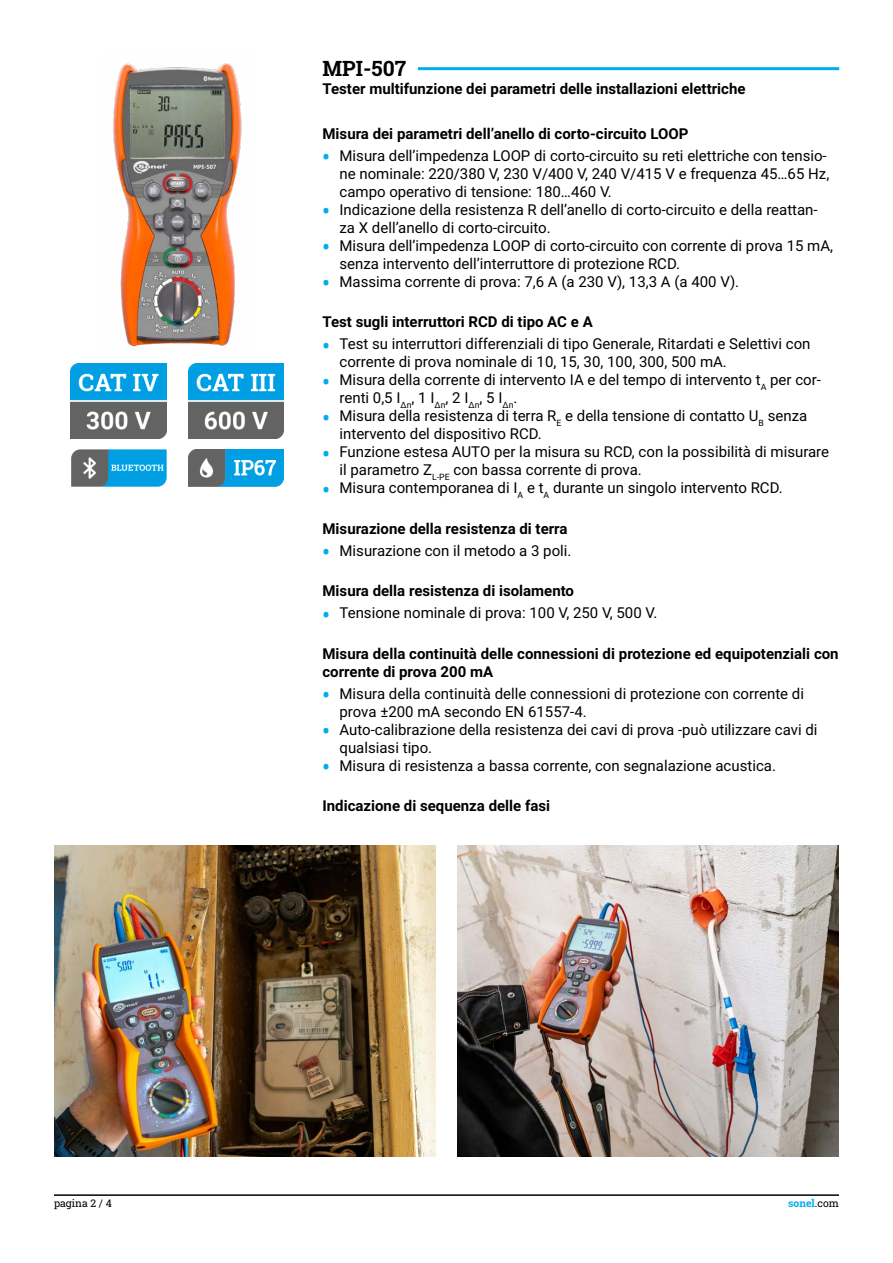
<style>
.page{position:relative;width:893px;height:1263px;background:#fff}
.page>*{position:absolute;margin:0;border:0;box-sizing:border-box;transform-origin:0 0}
.Nagłówek_2{font:700 21px "Roboto Slab";color:#000}
.t1{font:15px/18px "Roboto";color:#000}
.Opis_treść{font:700 15px/18px "Roboto";color:#000}
.t2{font:10.5px "Roboto Slab";color:#000}
.t3{font:700 10.5px "Roboto Slab";color:#00aeef}
.s1{font-family:"Roboto Slab";font-weight:700;font-size:21px;color:#00aeef}
.s2{font-weight:400;color:#000}
</style>
<div class="page">
<hr style="left:54px;top:1194px;width:785px;height:2px;background:#000">
<hr style="left:418px;top:67px;width:421px;height:3px;background:#00aeef">
<img style="left:113px;top:63px;width:129px;height:284px">
<img style="left:188px;top:363px;width:96px;height:76px">
<img style="left:71px;top:363px;width:96px;height:76px">
<img style="left:72px;top:450px;width:94px;height:37px">
<img style="left:188px;top:450px;width:96px;height:37px">
<img style="left:54px;top:845px;width:382px;height:311px">
<img style="left:457px;top:845px;width:382px;height:311px">
<p class="Nagłówek_2" style="left:322px;top:54px;width:85px">MPI-507</p>
<p class="Opis_treść" style="left:322px;top:79px;width:425px">Tester multifunzione dei parametri delle installazioni elettriche</p>
<p class="Opis_treść" style="left:322px;top:124px;width:367px">Misura dei parametri dell’anello di corto-circuito LOOP</p>
<p class="t1" style="left:339px;top:146px;width:491px;text-indent:-17px"><span class="s1">•</span> Misura dell’impedenza LOOP di corto-circuito su reti elettriche con tensio&shy;ne nominale: 220/380 V, 230 V/400 V, 240 V/415 V e frequenza 45…65 Hz, campo operativo di tensione: 180…460 V.</p>
<p class="t1" style="left:339px;top:200px;width:480px;text-indent:-17px"><span class="s1">•</span> Indicazione della resistenza R dell’anello di corto-circuito e della reattan&shy;za X dell’anello di corto-circuito.</p>
<p class="t1" style="left:339px;top:236px;width:495px;text-indent:-17px"><span class="s1">•</span> Misura dell’impedenza LOOP di corto-circuito con corrente di prova 15 mA, senza intervento dell’interruttore di protezione RCD.</p>
<p class="t1" style="left:322px;top:272px;width:418px"><span class="s1">•</span> Massima corrente di prova: 7,6 A (a 230 V), 13,3 A (a 400 V).</p>
<p class="Opis_treść" style="left:322px;top:312px;width:272px">Test sugli interruttori RCD di tipo AC e A</p>
<p class="t1" style="left:339px;top:334px;width:472px;text-indent:-17px"><span class="s1">•</span> Test su interruttori differenziali di tipo Generale, Ritardati e Selettivi con corrente di prova nominale di 10, 15, 30, 100, 300, 500 mA.</p>
<p class="t1" style="left:339px;top:370px;width:483px;text-indent:-17px"><span class="s1">•</span> Misura della corrente di intervento IA e del tempo di intervento t<sub>A</sub> per cor&shy;renti 0,5 I<sub>Δn</sub>, 1 I<sub>Δn</sub>, 2 I<sub>Δn</sub>, 5 I<sub>Δn</sub>.</p>
<p class="t1" style="left:339px;top:406px;width:469px;text-indent:-17px"><span class="s1">•</span> Misura della resistenza di terra R<sub>E</sub> e della tensione di contatto U<sub>B</sub> senza intervento del dispositivo RCD.</p>
<p class="t1" style="left:339px;top:442px;width:491px;text-indent:-17px"><span class="s1">•</span> Funzione estesa AUTO per la misura su RCD, con la possibilità di misurare il parametro Z<sub>L-PE</sub> con bassa corrente di prova.</p>
<p class="t1" style="left:322px;top:478px;width:462px"><span class="s1">•</span> Misura contemporanea di I<sub>A</sub> e t<sub>A</sub> durante un singolo intervento RCD.</p>
<p class="Opis_treść" style="left:322px;top:519px;width:247px">Misurazione della resistenza di terra</p>
<p class="t1" style="left:322px;top:541px;width:251px"><span class="s1">•</span> Misurazione con il metodo a 3 poli.</p>
<p class="Opis_treść" style="left:322px;top:581px;width:253px">Misura della resistenza di isolamento</p>
<p class="t1" style="left:322px;top:603px;width:336px"><span class="s1">•</span> Tensione nominale di prova: 100 V, 250 V, 500 V.</p>
<p class="Opis_treść" style="left:322px;top:644px;width:518px">Misura della continuità delle connessioni di protezione ed equipotenziali con corrente di prova 200 mA</p>
<p class="t1" style="left:339px;top:684px;width:466px;text-indent:-17px"><span class="s1">•</span> Misura della continuità delle connessioni di protezione con corrente di prova ±200 mA secondo EN 61557-4.</p>
<p class="t1" style="left:339px;top:720px;width:479px;text-indent:-17px"><span class="s1">•</span> Auto-calibrazione della resistenza dei cavi di prova -può utilizzare cavi di qualsiasi tipo.</p>
<p class="t1" style="left:322px;top:756px;width:455px"><span class="s1">•</span> Misura di resistenza a bassa corrente, con segnalazione acustica.</p>
<p class="Opis_treść" style="left:322px;top:796px;width:229px">Indicazione di sequenza delle fasi</p>
<p class="t2" style="left:54px;top:1196px;width:59px">pagina 2 / 4</p>
<p class="t3" style="left:788px;top:1196px;width:52px">sonel<span class="s2">.com</span></p>
</div>
